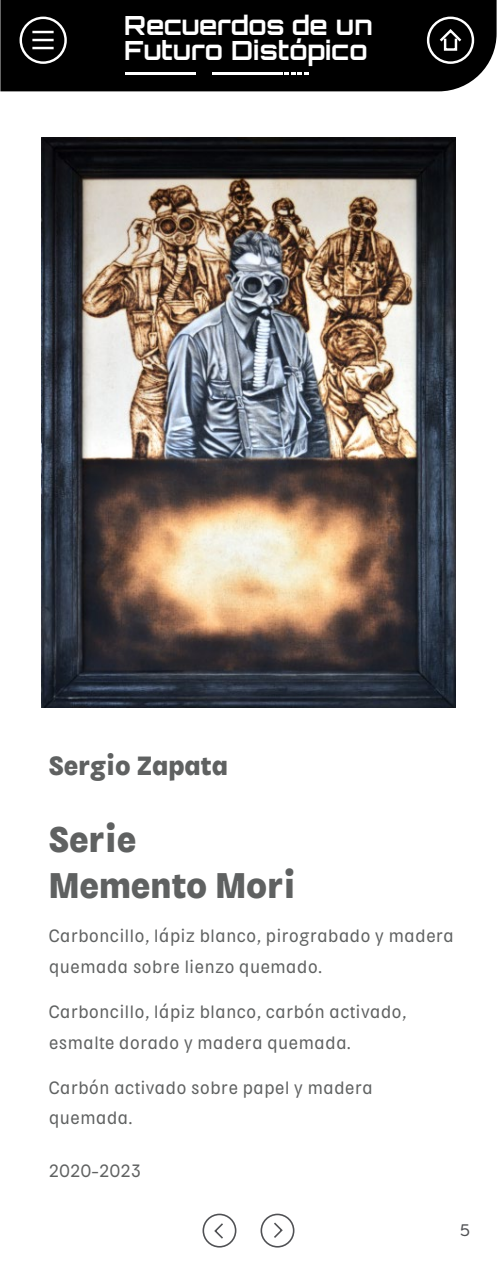
<style>
.page{position:relative;width:497px;height:1274px;background:#fff}
.page>*{position:absolute;margin:0;border:0;box-sizing:border-box;transform-origin:0 0}
.t1{font:38.24px/45.9px "Kiffo BT Bold";color:#5f6161}
.t2{font:28.32px "Kiffo BT Bold";color:#5f6161}
.t3{font:26.4px/25.5px "Orbitron";color:#fff}
.t4{font:19.2px/30.8px "Kiffo BT Regular";color:#5f6161}
.t5{font:500 18px "Goldplay";color:#505154}
</style>
<div class="page">
<svg style="left:274px;top:1222px;width:9px;height:16px"></svg>
<div style="left:260px;top:1213px;width:34px;height:34px;border:2px solid #505154;border-radius:50%"></div>
<svg style="left:214px;top:1223px;width:9px;height:16px"></svg>
<div style="left:202px;top:1213px;width:34px;height:34px;border:2px solid #505154;border-radius:50%"></div>
<div style="left:0;top:0;width:496px;height:91px;background:#000"></div>
<svg style="left:437px;top:27px;width:27px;height:17px"></svg>
<div style="left:427px;top:17px;width:47px;height:47px;border:2px solid #fff;border-radius:50%"></div>
<div style="left:444px;top:37px;width:13px;height:14px;border:2px solid #fff"></div>
<div style="left:20px;top:17px;width:47px;height:47px;border:2px solid #fff;border-radius:50%"></div>
<hr style="left:32px;top:31px;width:22px;height:2px;background:#fff">
<hr style="left:32px;top:39px;width:22px;height:2px;background:#fff">
<hr style="left:32px;top:47px;width:22px;height:2px;background:#fff">
<hr style="left:126px;top:73px;width:70px;height:2px;background:#fff">
<hr style="left:212px;top:73px;width:71px;height:2px;background:#fff">
<svg style="left:284px;top:73px;width:24px;height:2px"></svg>
<img style="left:42px;top:138px;width:413px;height:569px">
<h3 class="t3" style="left:124px;top:12px;width:250px">Recuerdos de un<br>Futuro Distópico</h3>
<h2 class="t2" style="left:49px;top:748px;width:181px">Sergio Zapata</h2>
<h1 class="t1" style="left:49px;top:816px;width:248px">Serie<br>Memento Mori</h1>
<p class="t4" style="left:49px;top:920px;width:407px">Carboncillo, lápiz blanco, pirograbado y madera quemada sobre lienzo quemado.</p>
<p class="t4" style="left:49px;top:996px;width:359px">Carboncillo, lápiz blanco, carbón activado, esmalte dorado y madera quemada.</p>
<p class="t4" style="left:49px;top:1072px;width:326px">Carbón activado sobre papel y madera quemada.</p>
<p class="t4" style="left:49px;top:1154px;width:94px">2020-2023</p>
<p class="t5" style="left:460px;top:1219px;width:11px">5</p>
</div>
